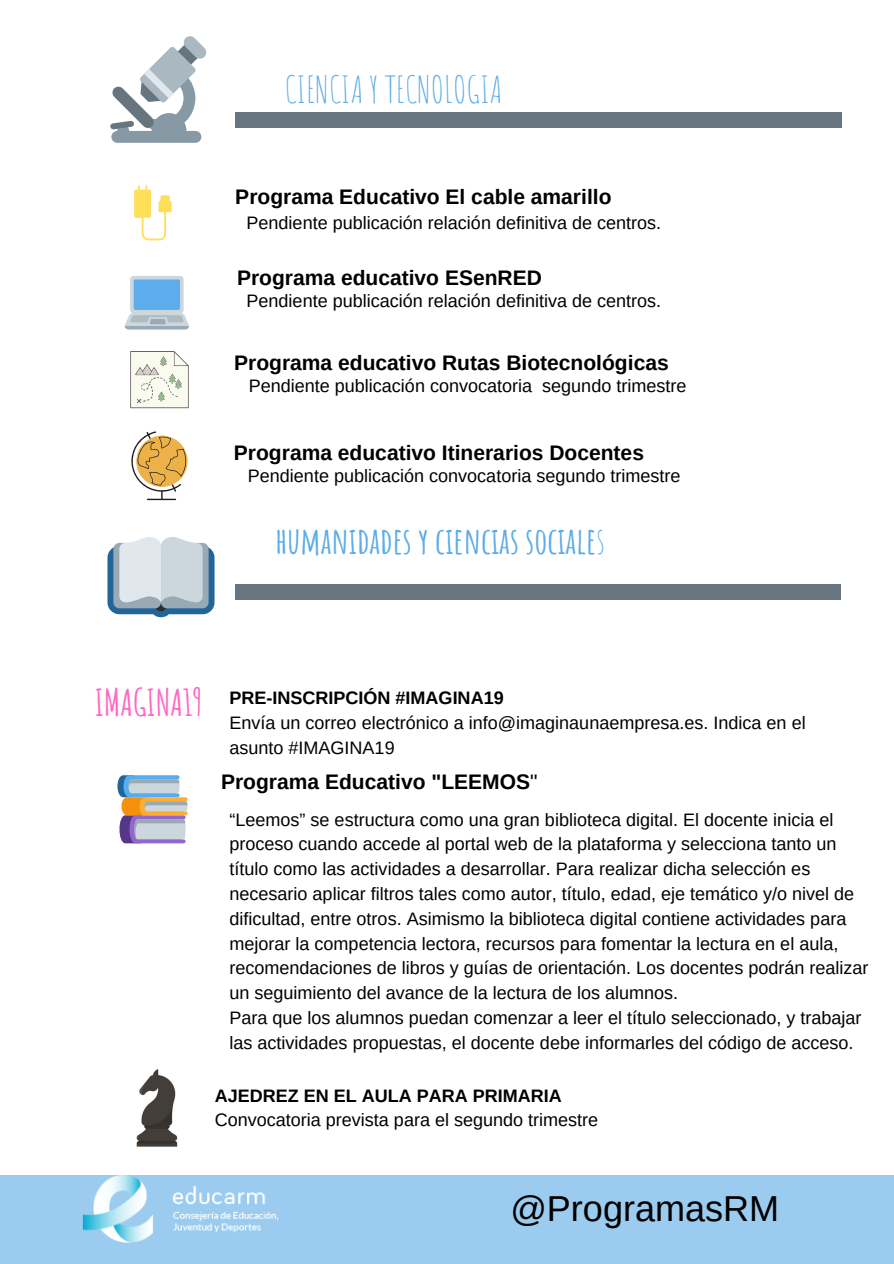
<style>
.page{position:relative;width:894px;height:1264px;background:#fff}
.page>*{position:absolute;margin:0;border:0;box-sizing:border-box;transform-origin:0 0}
.t1{font:700 36px "Amatic SC";color:#5cace6}
.t2{font:36px "Amatic SC";color:#5cace6}
.t3{font:36px "Arimo";color:#000}
.t4{font:700 21px "Arimo";color:#000}
.t5{font:18px/24.8px "Arimo";color:#000}
.t6{font:700 18px "Arimo";color:#000}
.s1{font-weight:400}
.s2{font-family:"Amatic SC";font-weight:700;font-size:36px;color:#ff66c4}
.s3{font-weight:700}
</style>
<div class="page">
<svg style="left:110px;top:36px;width:97px;height:107px"></svg>
<svg style="left:107px;top:537px;width:107px;height:80px;background:#b4c6d3"></svg>
<div style="left:235px;top:112px;width:606px;height:16px;background:#66757f"></div>
<svg style="left:134px;top:185px;width:38px;height:55px"></svg>
<div style="left:235px;top:584px;width:605px;height:16px;background:#66757f"></div>
<svg style="left:117px;top:775px;width:70px;height:68px;background:#b4b0b7"></svg>
<img style="left:136px;top:1069px;width:42px;height:78px">
<svg style="left:125px;top:276px;width:64px;height:53px;background:#9ec4e2"></svg>
<svg style="left:130px;top:351px;width:59px;height:57px"></svg>
<svg style="left:131px;top:431px;width:56px;height:69px"></svg>
<div style="left:0;top:1175px;width:893px;height:88px;background:#9bccef"></div>
<img style="left:83px;top:1175px;width:196px;height:67px">
<h1 class="t2" style="left:284px;top:66px;width:219px">CIENCIA Y TECNOLOGIA</h1>
<p class="t4" style="left:235px;top:185px;width:377px">Programa Educativo El cable amarillo</p>
<p class="t5" style="left:246px;top:210px;width:416px">Pendiente publicación relación definitiva de centros.</p>
<p class="t4" style="left:237px;top:265px;width:306px">Programa educativo ESenRED</p>
<p class="t5" style="left:246px;top:288px;width:416px">Pendiente publicación relación definitiva de centros.</p>
<p class="t4" style="left:234px;top:351px;width:436px">Programa educativo Rutas Biotecnológicas</p>
<p class="t5" style="left:248px;top:373px;width:439px">Pendiente publicación convocatoria segundo trimestre</p>
<p class="t4" style="left:234px;top:441px;width:411px">Programa educativo Itinerarios Docentes</p>
<p class="t5" style="left:248px;top:463px;width:434px">Pendiente publicación convocatoria segundo trimestre</p>
<h1 class="t1" style="left:275px;top:517px;width:331px">humanidades y ciencias sociale<span class="s1">s</span></h1>
<p class="t5" style="left:229px;top:685px;width:577px;text-indent:-134px"><span class="s2">IMAGINA19</span> <span class="s3">PRE-INSCRIPCIÓN #IMAGINA19<br></span>Envía un correo electrónico a info@imaginaunaempresa.es. Indica en el asunto #IMAGINA19</p>
<p class="t4" style="left:221px;top:770px;width:318px">Programa Educativo "LEEMOS<span class="s1">"</span></p>
<p class="t5" style="left:229px;top:807px;width:640px">“Leemos” se estructura como una gran biblioteca digital. El docente inicia el proceso cuando accede al portal web de la plataforma y selecciona tanto un título como las actividades a desarrollar. Para realizar dicha selección es necesario aplicar filtros tales como autor, título, edad, eje temático y/o nivel de dificultad, entre otros. Asimismo la biblioteca digital contiene actividades para mejorar la competencia lectora, recursos para fomentar la lectura en el aula, recomendaciones de libros y guías de orientación. Los docentes podrán realizar un seguimiento del avance de la lectura de los alumnos.<br>Para que los alumnos puedan comenzar a leer el título seleccionado, y trabajar las actividades propuestas, el docente debe informarles del código de acceso.</p>
<p class="t6" style="left:215px;top:1085px;width:349px">AJEDREZ EN EL AULA PARA PRIMARIA</p>
<p class="t5" style="left:215px;top:1107px;width:385px">Convocatoria prevista para el segundo trimestre</p>
<h1 class="t3" style="left:510px;top:1188px;width:270px">@ProgramasRM</h1>
</div>
